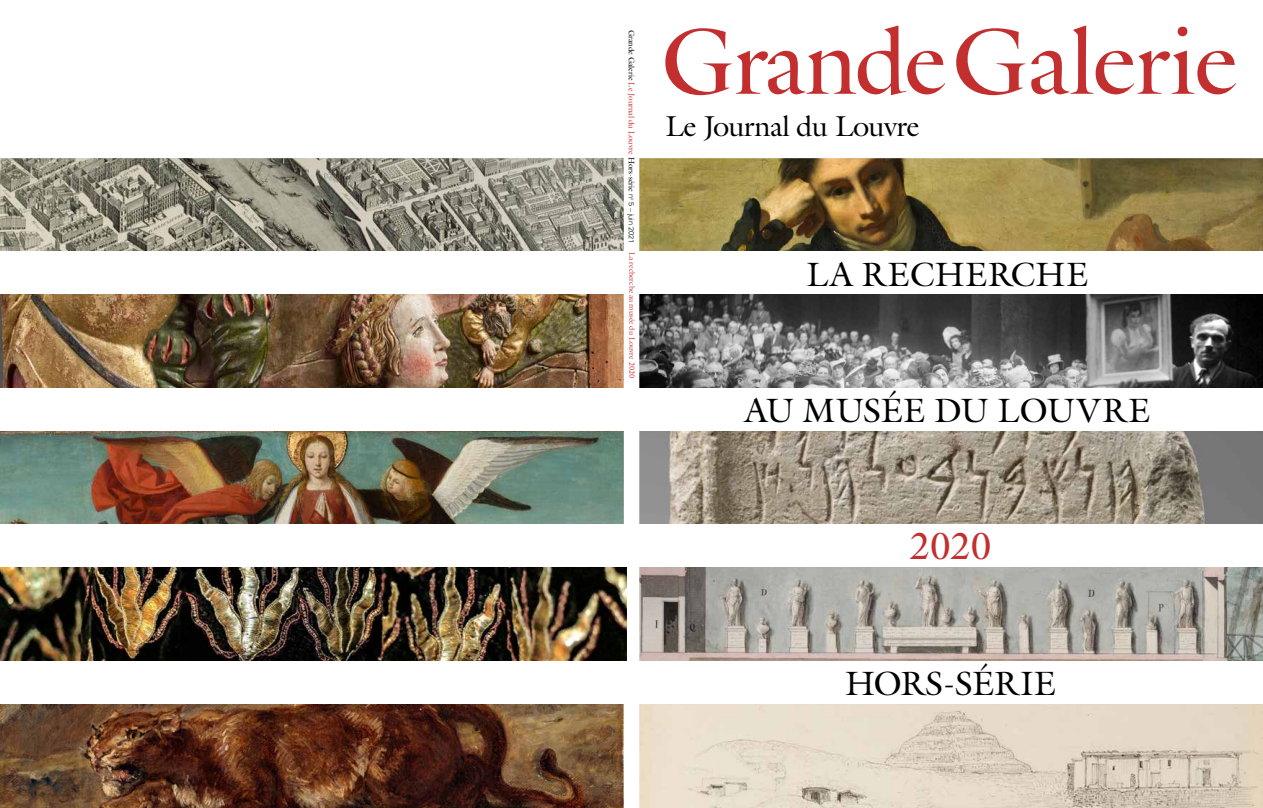
<style>
.page{position:relative;width:1263px;height:808px;background:#fff}
.page>*{position:absolute;margin:0;border:0;box-sizing:border-box;transform-origin:0 0}
.t1{font:38px "Galliard Std";color:#c32e2e}
.t2{font:34px "Galliard Std";color:#000}
.t3{font:29px "Galliard Std";letter-spacing:-.02em;color:#000}
.t4{font:8px "Galliard Std";letter-spacing:-.01em;color:#000}
.t5{font:7.5px "Galliard Std";color:#c32e2e}
.s1{color:#c32e2e}
.s2{font-family:"Univers LT Std";font-weight:300;font-size:7.4px}
</style>
<div class="page">
<img style="left:0;top:567px;width:627px;height:94px">
<img style="left:639px;top:294px;width:624px;height:94px">
<img style="left:0;top:294px;width:624px;height:94px">
<img style="left:0;top:431px;width:624px;height:93px">
<img style="left:0;top:704px;width:624px;height:104px">
<img style="left:639px;top:431px;width:624px;height:377px">
<img style="left:639px;top:158px;width:624px;height:93px">
<svg style="left:665px;top:26px;width:280px;height:69px"></svg>
<svg style="left:956px;top:28px;width:69px;height:67px"></svg>
<svg style="left:1031px;top:26px;width:205px;height:68px"></svg>
<img style="left:0;top:158px;width:624px;height:93px">
<div style="left:637px;top:524px;width:626px;height:43px;background:#fff"></div>
<div style="left:635px;top:661px;width:628px;height:43px;background:#fff"></div>
<p class="t4" style="left:636px;top:30px;width:214px;rotate:90deg">Grande Galerie <span class="s1">Le Journal du Louvre</span> Hors-série <span class="s2">n</span><sup>o</sup> <span class="s2">5</span> – <span class="s2">juin 2021</span></p>
<p class="t5" style="left:637px;top:252px;width:128px;rotate:90deg">La recherche au musée du Louvre 2020</p>
<h3 class="t3" style="left:665px;top:108px;width:256px">Le Journal du Louvre</h3>
<h2 class="t2" style="left:807px;top:253px;width:283px">LA RECHERCHE</h2>
<h2 class="t2" style="left:744px;top:389px;width:408px">AU MUSÉE DU LOUVRE</h2>
<h1 class="t1" style="left:910px;top:522px;width:84px">2020</h1>
<h2 class="t2" style="left:845px;top:662px;width:213px">HORS-SÉRIE</h2>
</div>
